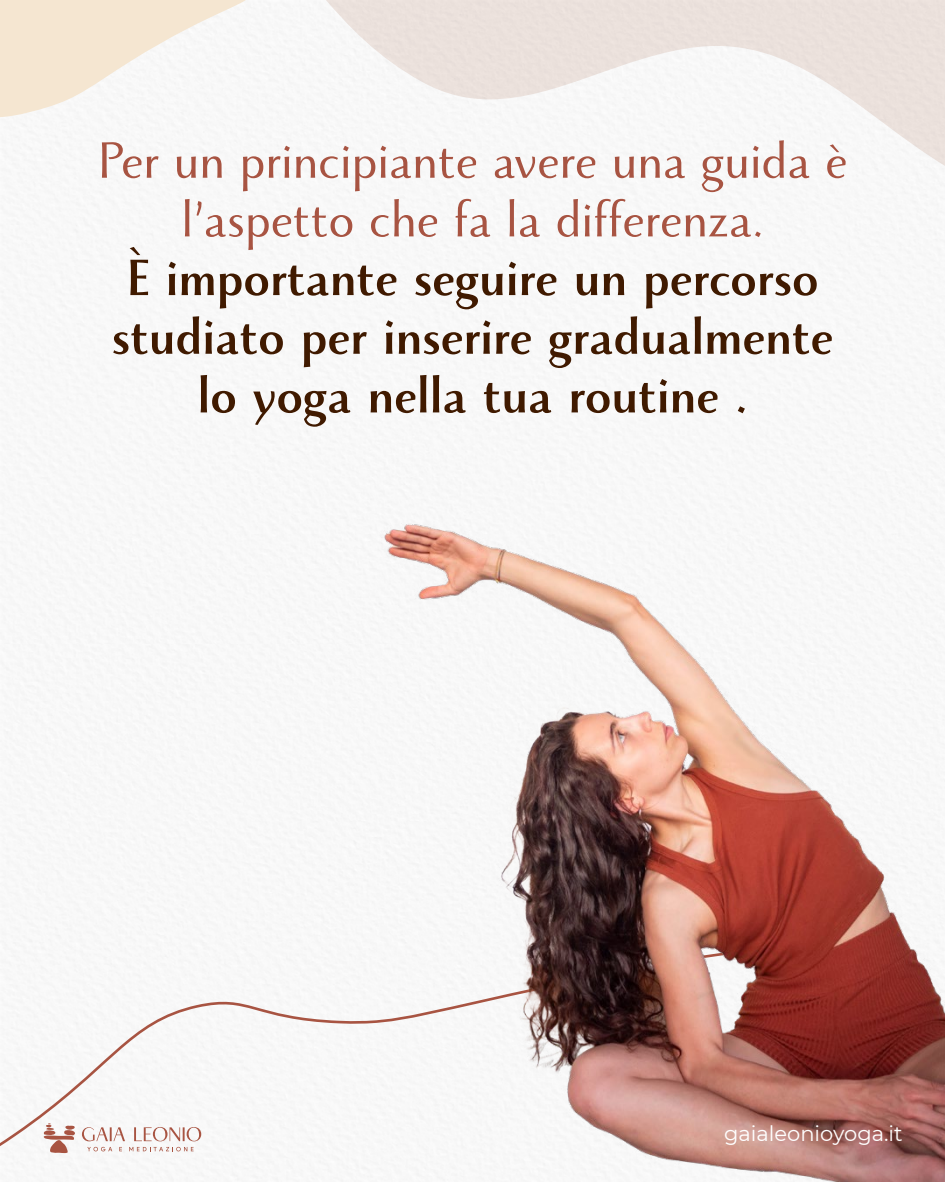
<style>
.page{position:relative;width:945px;height:1182px;background:#fff}
.page>*{position:absolute;margin:0;border:0;box-sizing:border-box;transform-origin:0 0}
.t1{font:700 56.88px/58.6px "Monterchi";color:#401a00;text-align:center}
.t2{font:56.88px/58.6px "Monterchi";color:#a85442;text-align:center}
.t3{font:21px "Montserrat";color:#fff}
</style>
<div class="page">
<svg style="left:237px;top:0;width:708px;height:209px"></svg>
<svg style="left:0;top:0;width:254px;height:126px"></svg>
<svg style="left:0;top:945px;width:360px;height:236px"></svg>
<img style="left:360px;top:517px;width:585px;height:664px">
<p class="t2" style="left:98px;top:128px;width:751px">Per un principiante avere una guida è l’aspetto che fa la differenza.</p>
<p class="t1" style="left:112px;top:245px;width:723px">È importante seguire un percorso studiato per inserire gradualmente lo yoga nella tua routine .</p>
<p class="t3" style="left:724px;top:1119px;width:180px">gaialeonioyoga.it</p>
</div>
